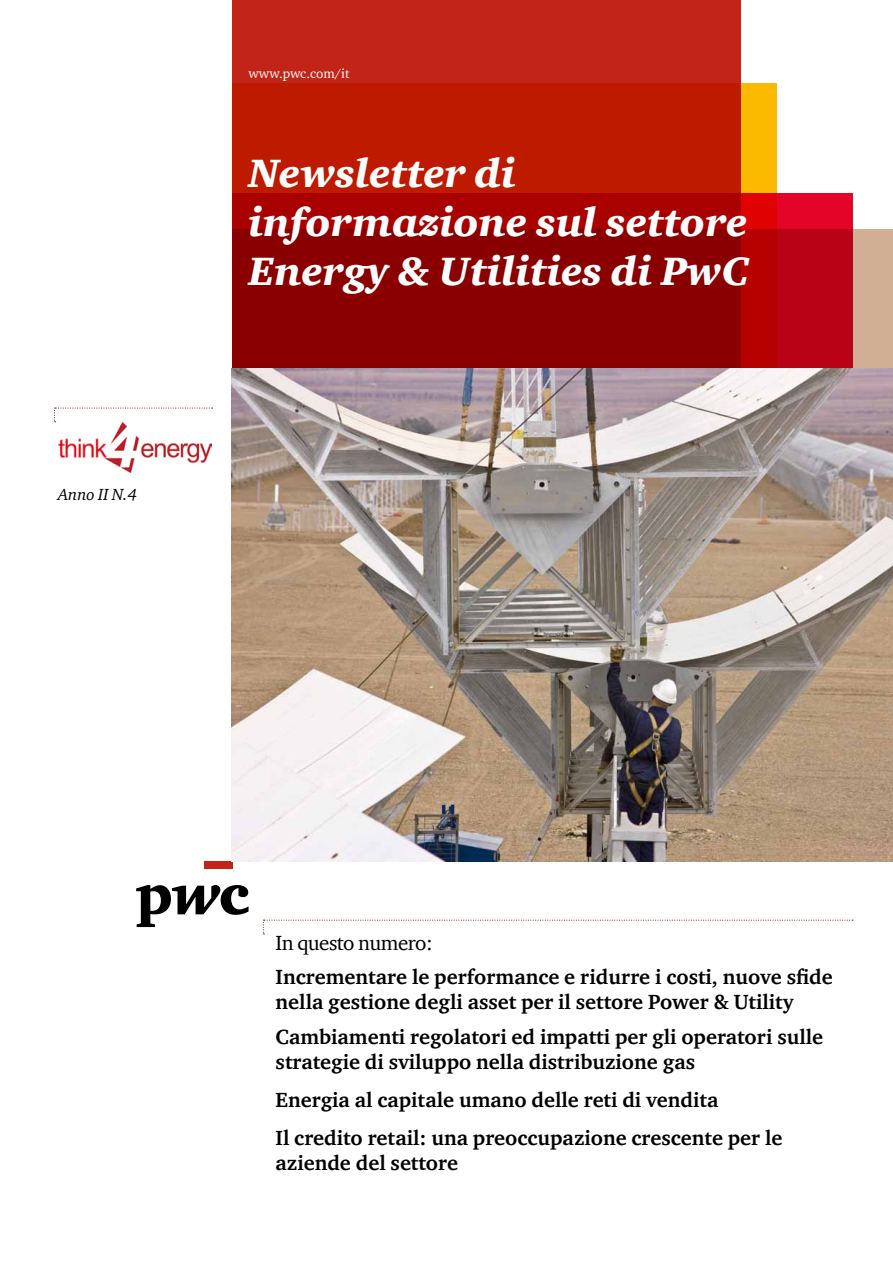
<style>
.page{position:relative;width:893px;height:1263px;background:#fff}
.page>*{position:absolute;margin:0;border:0;box-sizing:border-box;transform-origin:0 0}
.t1{font:italic 900 40.5px/48.6px "ITC Charter Com";color:#fff}
.t2{font:700 21px/25.2px "ITC Charter Com";color:#000}
.t3{font:21px "ITC Charter Com";letter-spacing:-.025em;color:#000}
.t4{font:italic 16.5px "ITC Charter Com";color:#000}
.t5{font:13.5px "ITC Charter Com";color:#fff}
</style>
<div class="page">
<img style="left:58px;top:422px;width:154px;height:52px">
<div style="left:232px;top:0;width:508px;height:861px;background:linear-gradient(to right,#c01e0a,#c01e0a)"></div>
<svg style="left:232px;top:194px;width:621px;height:175px;fill:#8a0000"></svg>
<div style="left:204px;top:861px;width:28px;height:8px;background:#c22417"></div>
<svg style="left:136px;top:885px;width:113px;height:42px"></svg>
<svg style="left:54px;top:407px;width:159px;height:15px"></svg>
<svg style="left:263px;top:919px;width:590px;height:15px"></svg>
<img style="left:231px;top:369px;width:662px;height:492px">
<p class="t4" style="left:58px;top:484px;width:80px">Anno II N.4</p>
<p class="t5" style="left:249px;top:65px;width:103px">www.pwc.com/it</p>
<h1 class="t1" style="left:249px;top:149px;width:502px">Newsletter di informazione sul settore<br>Energy &amp; Utilities di PwC</h1>
<p class="t3" style="left:276px;top:930px;width:159px">In questo numero:</p>
<p class="t2" style="left:276px;top:964px;width:559px">Incrementare le performance e ridurre i costi, nuove sfide nella gestione degli asset per il settore Power &amp; Utility</p>
<p class="t2" style="left:276px;top:1023px;width:549px">Cambiamenti regolatori ed impatti per gli operatori sulle strategie di sviluppo nella distribuzione gas</p>
<p class="t2" style="left:276px;top:1080px;width:508px;line-height:37.8px">Energia al capitale umano delle reti di vendita<br>Il credito retail: una preoccupazione crescente per le</p>
<p class="t2" style="left:276px;top:1149px;width:184px">aziende del settore</p>
</div>
